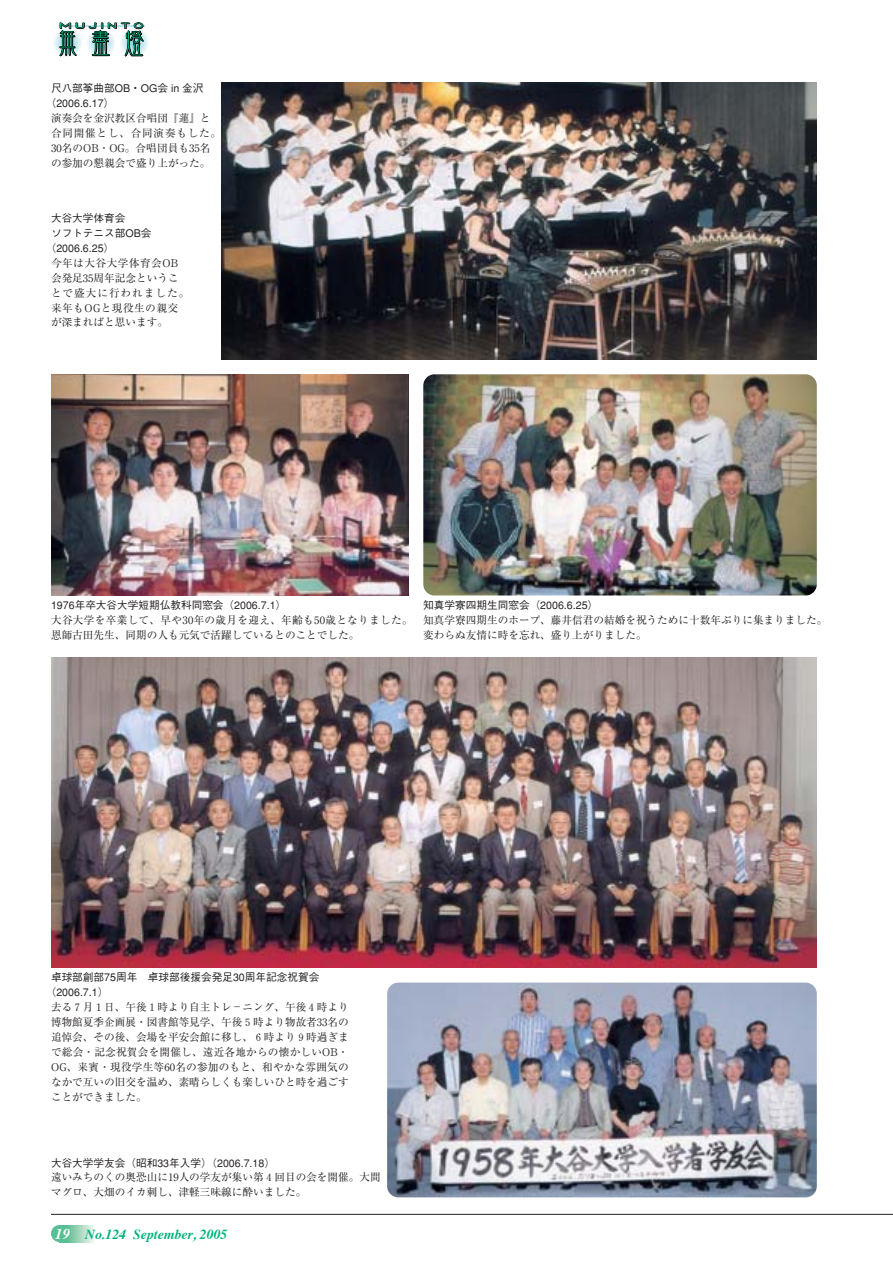
<style>
.page{position:relative;width:893px;height:1262px;background:#fff}
.page>*{position:absolute;margin:0;border:0;box-sizing:border-box;transform-origin:0 0}
.t1{font:italic 700 13.8px "Times";color:#00b37c}
.t2{font:10.65px/14.9px "Ryumin";color:#231f20}
.t3{font:500 10.65px/14.9px "Gothic BBB";color:#231f20}
.t4{font:10.65px/14.9px "Ryumin";letter-spacing:.03em;color:#231f20}
.t5{font:10.65px/14.9px "Ryumin";letter-spacing:.045em;color:#231f20}
.s1{font-size:14.85px;color:#fff}
</style>
<div class="page">
<svg style="left:52px;top:28px;width:30px;height:29px"></svg>
<svg style="left:119px;top:28px;width:30px;height:29px"></svg>
<svg style="left:59px;top:22px;width:85px;height:35px"></svg>
<div style="left:60px;top:1225px;width:8px;height:17px;background:#57bf93"></div>
<div style="left:68px;top:1225px;width:26px;height:17px;background:linear-gradient(to right,#66c095,#eaf4ed)"></div>
<hr style="left:51px;top:1214px;width:841px;height:1px;background:#231f20">
<div style="left:51px;top:1225px;width:17px;height:17px;background:#57bf93;border-radius:50%"></div>
<img style="left:221px;top:83px;width:595px;height:276px">
<img style="left:423px;top:374px;width:393px;height:221px;border-radius:11px">
<img style="left:51px;top:374px;width:357px;height:221px">
<img style="left:51px;top:657px;width:765px;height:310px">
<img style="left:387px;top:982px;width:429px;height:215px;border-radius:11px">
<p class="t3" style="left:46px;top:82px;width:159px;text-indent:5px">尺八部筝曲部OB・OG会 in 金沢（2006.6.17）</p>
<p class="t2" style="left:51px;top:112px;width:172px">演奏会を金沢教区合唱団『蓮』と合同開催とし、合同演奏もした。<br>30名のOB・OG。合唱団員も35名の参加の懇親会で盛り上がった。</p>
<p class="t3" style="left:51px;top:212px;width:76px">大谷大学体育会</p>
<p class="t3" style="left:51px;top:227px;width:102px">ソフトテニス部OB会</p>
<p class="t3" style="left:46px;top:242px;width:70px">（2006.6.25）</p>
<p class="t5" style="left:51px;top:257px;width:140px">今年は大谷大学体育会OB会発足35周年記念ということで盛大に行われました。来年もOGと現役生の親交が深まればと思います。</p>
<p class="t3" style="left:51px;top:599px;width:237px">1976年卒大谷大学短期仏教科同窓会（2006.7.1）</p>
<p class="t4" style="left:51px;top:614px;width:363px">大谷大学を卒業して、早や30年の歳月を迎え、年齢も50歳となりました。恩師古田先生、同期の人も元気で活躍しているとのことでした。</p>
<p class="t3" style="left:423px;top:599px;width:176px">知真学寮四期生同窓会（2006.6.25）</p>
<p class="t2" style="left:423px;top:614px;width:405px">知真学寮四期生のホープ、藤井信君の結婚を祝うために十数年ぶりに集まりました。変わらぬ友情に時を忘れ、盛り上がりました。</p>
<p class="t3" style="left:46px;top:971px;width:275px;text-indent:5px">卓球部創部75周年　卓球部後援会発足30周年記念祝賀会（2006.7.1）</p>
<p class="t2" style="left:51px;top:1001px;width:299px;text-align:justify">去る７月１日、午後１時より自主トレ－ニング、午後４時より博物館夏季企画展・図書館等見学、午後５時より物故者33名の追悼会、その後、会場を平安会館に移し、６時より９時過ぎまで総会・記念祝賀会を開催し、遠近各地からの懐かしいOB・OG、来賓・現役学生等60名の参加のもと、和やかな雰囲気のなかで互いの旧交を温め、素晴らしくも楽しいひと時を過ごすことができました。</p>
<p class="t3" style="left:51px;top:1156px;width:225px">大谷大学学友会（昭和33年入学）（2006.7.18）</p>
<p class="t2" style="left:51px;top:1171px;width:331px">遠いみちのくの奥恐山に19人の学友が集い第４回目の会を開催。大間マグロ、大畑のイカ刺し、津軽三味線に酔いました。</p>
<p class="t1" style="left:55px;top:1228px;width:174px"><span class="s1">19</span> No.124 September, 2005</p>
</div>
